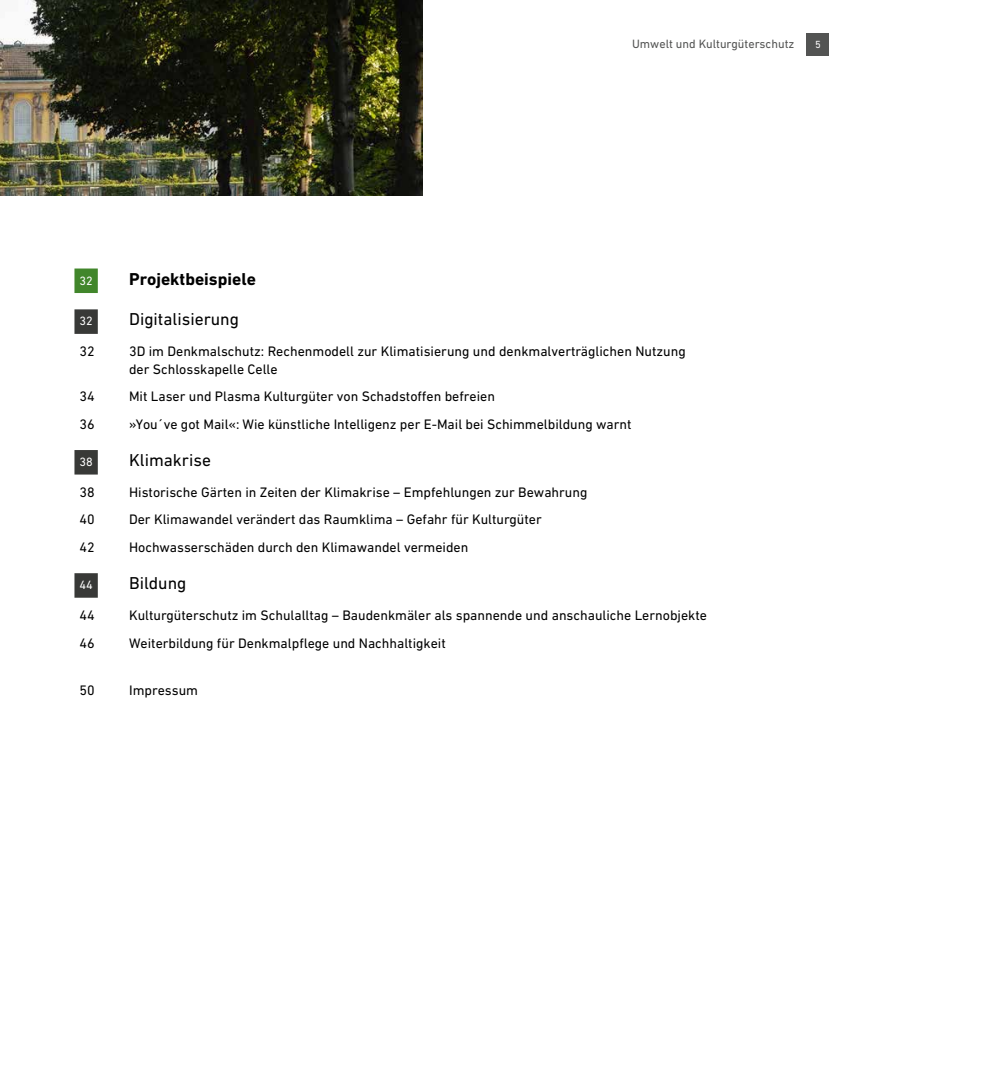
<style>
.page{position:relative;width:993px;height:1067px;background:#fff}
.page>*{position:absolute;margin:0;border:0;box-sizing:border-box;transform-origin:0 0}
.t1{font:17.5px "DIN Next W1 G";color:#000}
.t2{font:700 17.5px "DIN Next W1 G";color:#000}
.t3{font:14px/17.5px "DIN Next W1 G";color:#000}
.t4{font:12.25px "DIN Next W1 G";color:#535453}
.t5{font:12.25px "DIN Next W1 G";color:#fff}
.t6{font:10.5px "DIN Next W1 G";color:#fff}
</style>
<div class="page">
<div style="left:806px;top:33px;width:22px;height:22px;background:#535453"></div>
<img style="left:0;top:0;width:422px;height:195px">
<div style="left:74px;top:268px;width:24px;height:25px;background:#41862b"></div>
<div style="left:74px;top:309px;width:24px;height:25px;background:#383937"></div>
<div style="left:74px;top:450px;width:24px;height:24px;background:#383937"></div>
<div style="left:74px;top:573px;width:24px;height:24px;background:#383937"></div>
<p class="t4" style="left:632px;top:37px;width:164px">Umwelt und Kulturgüterschutz</p>
<p class="t6" style="left:814px;top:38px;width:7px">5</p>
<p class="t5" style="left:79px;top:273px;width:15px">32</p>
<p class="t2" style="left:129px;top:268px;width:128px">Projektbeispiele</p>
<p class="t5" style="left:79px;top:314px;width:15px">32</p>
<p class="t1" style="left:129px;top:309px;width:111px">Digitalisierung</p>
<p class="t3" style="left:79px;top:343px;width:17px">32</p>
<p class="t3" style="left:129px;top:343px;width:558px">3D im Denkmalschutz: Rechenmodell zur Klimatisierung und denkmalverträglichen Nutzung der Schlosskapelle Celle</p>
<p class="t3" style="left:79px;top:387px;width:17px">34</p>
<p class="t3" style="left:129px;top:387px;width:367px">Mit Laser und Plasma Kulturgüter von Schadstoffen befreien</p>
<p class="t3" style="left:79px;top:415px;width:17px">36</p>
<p class="t3" style="left:129px;top:415px;width:504px">»You´ve got Mail«: Wie künstliche Intelligenz per E-Mail bei Schimmelbildung warnt</p>
<p class="t5" style="left:79px;top:455px;width:15px">38</p>
<p class="t1" style="left:129px;top:450px;width:83px">Klimakrise</p>
<p class="t3" style="left:79px;top:483px;width:17px">38</p>
<p class="t3" style="left:129px;top:483px;width:460px">Historische Gärten in Zeiten der Klimakrise – Empfehlungen zur Bewahrung</p>
<p class="t3" style="left:79px;top:511px;width:17px">40</p>
<p class="t3" style="left:129px;top:511px;width:414px">Der Klimawandel verändert das Raumklima – Gefahr für Kulturgüter</p>
<p class="t3" style="left:79px;top:538px;width:17px">42</p>
<p class="t3" style="left:129px;top:538px;width:341px">Hochwasserschäden durch den Klimawandel vermeiden</p>
<p class="t5" style="left:79px;top:578px;width:15px">44</p>
<p class="t1" style="left:129px;top:573px;width:59px">Bildung</p>
<p class="t3" style="left:79px;top:606px;width:17px">44</p>
<p class="t3" style="left:129px;top:606px;width:579px">Kulturgüterschutz im Schulalltag – Baudenkmäler als spannende und anschauliche Lernobjekte</p>
<p class="t3" style="left:79px;top:634px;width:17px">46</p>
<p class="t3" style="left:129px;top:634px;width:318px">Weiterbildung für Denkmalpflege und Nachhaltigkeit</p>
<p class="t3" style="left:79px;top:681px;width:17px">50</p>
<p class="t3" style="left:129px;top:681px;width:70px">Impressum</p>
</div>
